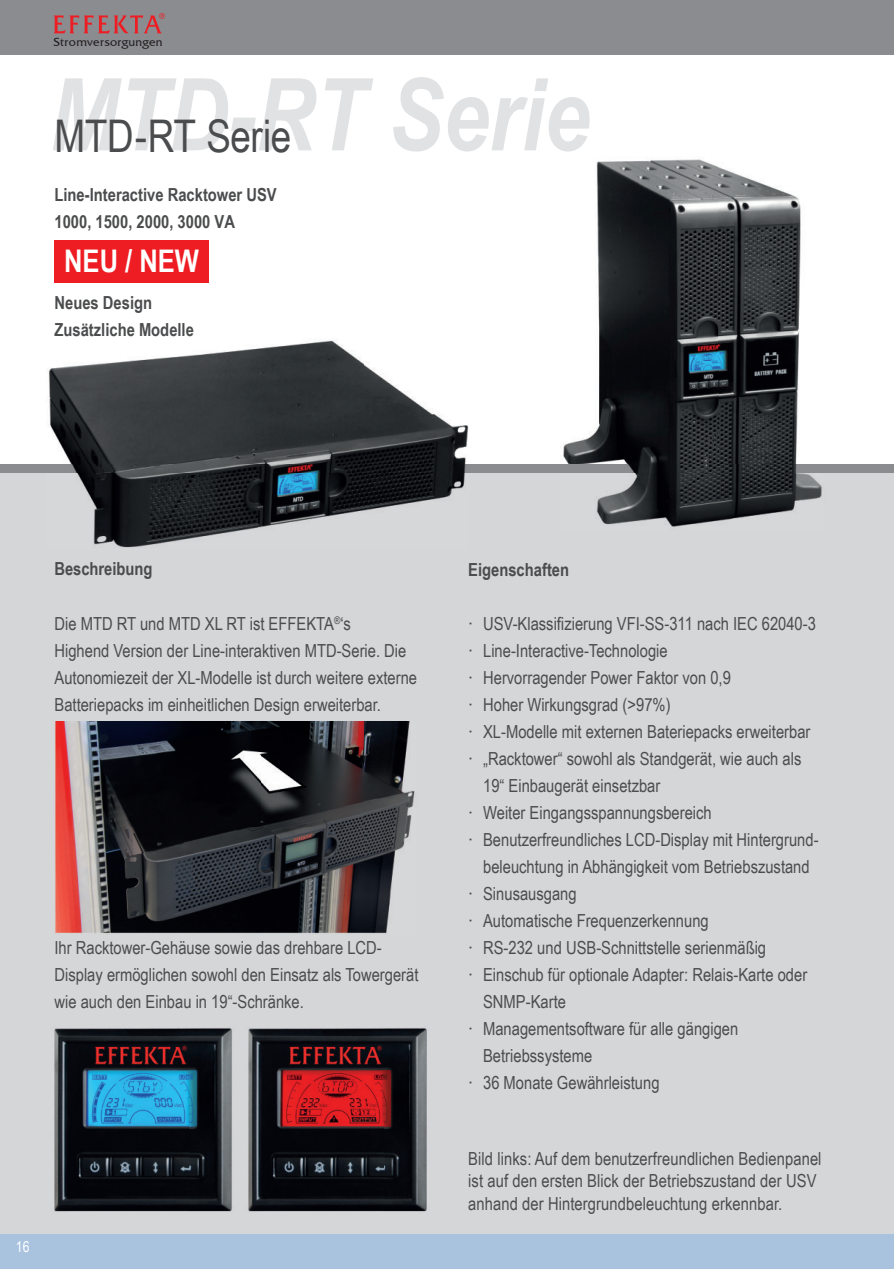
<style>
.page{position:relative;width:894px;height:1269px;background:#fff}
.page>*{position:absolute;margin:0;border:0;box-sizing:border-box;transform-origin:0 0}
.t1{font:italic 700 100.5px "Arial Narrow";color:#e1e2e4}
.t2{font:45px "Arial Narrow";letter-spacing:-.01em;color:#4b4c4d}
.t3{font:700 31.2px "Arial Narrow";color:#fff}
.t4{font:18px/27px "Arial Narrow";color:#4b4c4d}
.t5{font:700 18px/27px "Arial Narrow";color:#4b4c4d}
.t6{font:15px "Arial Narrow";color:#fff}
.t7{font:12px "Friz Quadrata IT Cby BT";letter-spacing:.02em;color:#231f20}
.s1{font-family:"Arial Unicode MS"}
</style>
<div class="page">
<div style="left:0;top:473px;width:893px;height:761px;background:#d5d6d8"></div>
<div style="left:0;top:464px;width:893px;height:9px;background:#8a8c8f"></div>
<div style="left:0;top:0;width:893px;height:55px;background:#8a8c8f"></div>
<svg style="left:54px;top:13px;width:111px;height:20px"></svg>
<hr style="left:893px;top:473px;width:1px;height:761px;background:#d5d6d8">
<hr style="left:893px;top:0;width:1px;height:55px;background:#8a8c8f">
<div style="left:0;top:1234px;width:893px;height:34px;background:#a9c3df"></div>
<hr style="left:893px;top:1234px;width:1px;height:34px;background:#a9c3df">
<img style="left:54px;top:1028px;width:178px;height:184px">
<img style="left:248px;top:1028px;width:179px;height:184px">
<img style="left:48px;top:340px;width:421px;height:208px">
<img style="left:563px;top:159px;width:259px;height:368px">
<div style="left:55px;top:240px;width:154px;height:42px;background:#ee1d23"></div>
<img style="left:55px;top:721px;width:360px;height:213px">
<p class="t7" style="left:53px;top:34px;width:111px">Stromversorgungen</p>
<h1 class="t1" style="left:49px;top:39px;width:542px">MTD-RT Serie</h1>
<h2 class="t2" style="left:55px;top:104px;width:238px">MTD-RT Serie</h2>
<p class="t5" style="left:55px;top:180px;width:224px">Line-Interactive Racktower USV<br>1000, 1500, 2000, 3000 VA</p>
<h3 class="t3" style="left:64px;top:238px;width:136px">NEU / NEW</h3>
<p class="t5" style="left:55px;top:288px;width:141px">Neues Design<br>Zusätzliche Modelle</p>
<p class="t5" style="left:55px;top:554px;width:99px">Beschreibung</p>
<p class="t4" style="left:55px;top:609px;width:364px">Die MTD RT und MTD XL RT ist EFFEKTA<sup>®</sup>‘s<br>Highend Version der Line-interaktiven MTD-Serie. Die Autonomiezeit der XL-Modelle ist durch weitere externe Batteriepacks im einheitlichen Design erweiterbar.</p>
<p class="t4" style="left:55px;top:933px;width:366px">Ihr Racktower-Gehäuse sowie das drehbare LCD-<br>Display ermöglichen sowohl den Einsatz als Towergerät wie auch den Einbau in 19“-Schränke.</p>
<p class="t6" style="left:16px;top:1235px;width:15px">16</p>
<p class="t5" style="left:468px;top:555px;width:102px">Eigenschaften</p>
<p class="t4" style="left:468px;top:609px;width:349px"><span class="s1">‧</span> USV-Klassifizierung VFI-SS-311 nach IEC 62040-3</p>
<p class="t4" style="left:468px;top:636px;width:201px"><span class="s1">‧</span> Line-Interactive-Technologie</p>
<p class="t4" style="left:468px;top:663px;width:264px"><span class="s1">‧</span> Hervorragender Power Faktor von 0,9</p>
<p class="t4" style="left:468px;top:690px;width:204px"><span class="s1">‧</span> Hoher Wirkungsgrad (&gt;97%)</p>
<p class="t4" style="left:468px;top:717px;width:344px"><span class="s1">‧</span> XL-Modelle mit externen Bateriepacks erweiterbar</p>
<p class="t4" style="left:468px;top:744px;width:335px"><span class="s1">‧</span> „Racktower“ sowohl als Standgerät, wie auch als</p>
<p class="t4" style="left:483px;top:771px;width:179px">19“ Einbaugerät einsetzbar</p>
<p class="t4" style="left:468px;top:798px;width:245px"><span class="s1">‧</span> Weiter Eingangsspannungsbereich</p>
<p class="t4" style="left:468px;top:825px;width:352px"><span class="s1">‧</span> Benutzerfreundliches LCD-Display mit Hintergrund-</p>
<p class="t4" style="left:483px;top:852px;width:328px">beleuchtung in Abhängigkeit vom Betriebszustand</p>
<p class="t4" style="left:468px;top:879px;width:110px"><span class="s1">‧</span> Sinusausgang</p>
<p class="t4" style="left:468px;top:906px;width:242px"><span class="s1">‧</span> Automatische Frequenzerkennung</p>
<p class="t4" style="left:468px;top:933px;width:299px"><span class="s1">‧</span> RS-232 und USB-Schnittstelle serienmäßig</p>
<p class="t4" style="left:468px;top:960px;width:340px"><span class="s1">‧</span> Einschub für optionale Adapter: Relais-Karte oder</p>
<p class="t4" style="left:483px;top:987px;width:84px">SNMP-Karte</p>
<p class="t4" style="left:468px;top:1014px;width:272px"><span class="s1">‧</span> Managementsoftware für alle gängigen</p>
<p class="t4" style="left:483px;top:1041px;width:111px">Betriebssysteme</p>
<p class="t4" style="left:468px;top:1068px;width:193px"><span class="s1">‧</span> 36 Monate Gewährleistung</p>
<p class="t4" style="left:468px;top:1146px;width:355px;line-height:22.5px">Bild links: Auf dem benutzerfreundlichen Bedienpanel ist auf den ersten Blick der Betriebszustand der USV anhand der Hintergrundbeleuchtung erkennbar.</p>
</div>
